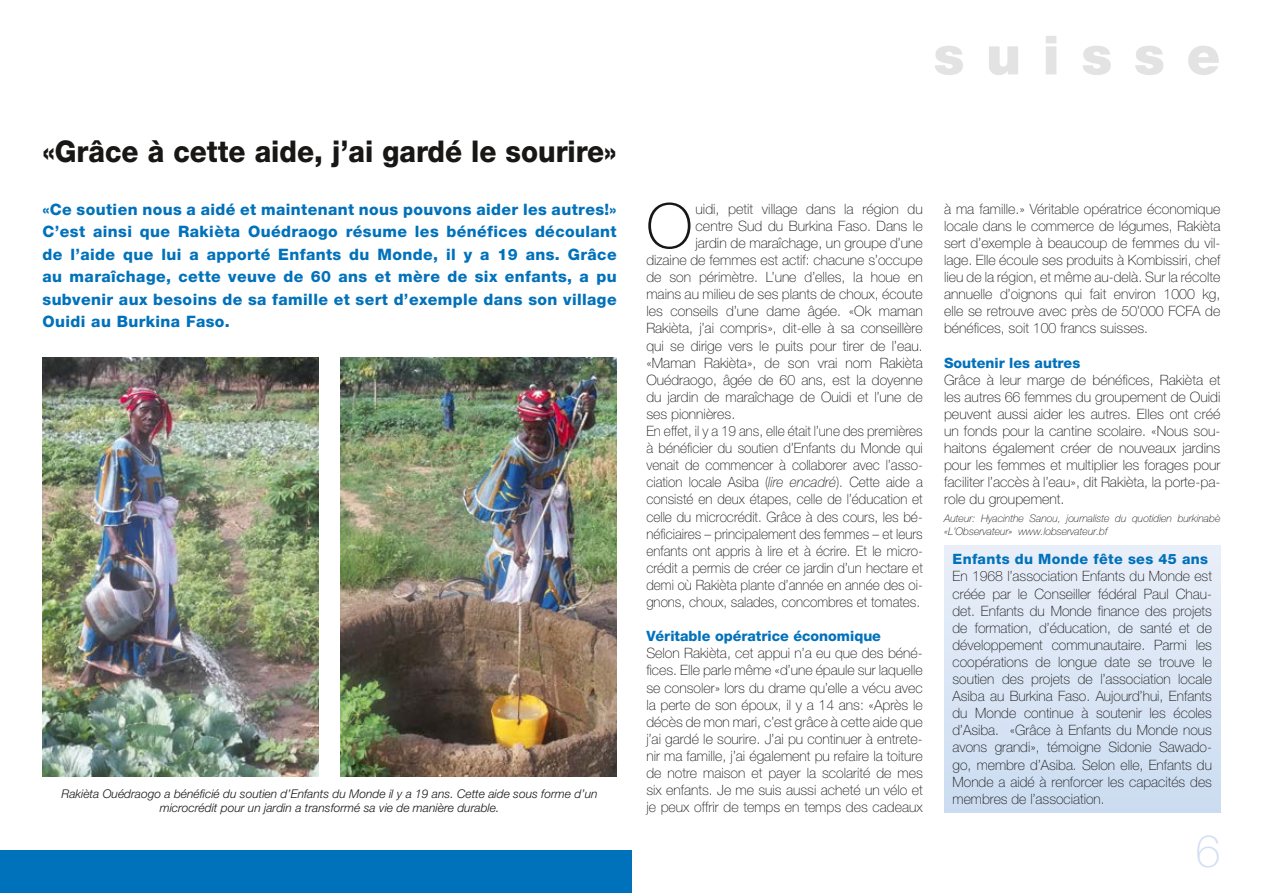
<style>
.page{position:relative;width:1263px;height:893px;background:#fff}
.page>*{position:absolute;margin:0;border:0;box-sizing:border-box;transform-origin:0 0}
.t1{font:100 62.1px "Helvetica Neue LT Pro";color:#181716}
.t2{font:900 54px "Helvetica Neue LT Pro";letter-spacing:.4em;color:#e3e3e3}
.t3{font:100 45px "Helvetica Neue LT Pro";color:#d3dff3}
.t4{font:800 30px "Helvetica Neue LT Pro";color:#181716;scale:.93 1}
.t5{font:800 15.75px/22.5px "Helvetica Neue LT Pro";letter-spacing:.025em;color:#0071bb;text-align:justify}
.t6{font:100 14.25px/17.1px "Helvetica Neue LT Pro";color:#181716;text-align:justify}
.t7{font:100 14.25px "Helvetica Neue LT Pro";color:#181716;scale:.95 1}
.t8{font:800 14.25px "Helvetica Neue LT Pro";color:#0071bb}
.t9{font:800 14.25px "Helvetica Neue LT Pro";letter-spacing:.025em;color:#0071bb}
.t10{font:italic 300 12px/14.4px "Helvetica Neue LT Pro";color:#181716;text-align:center}
.t11{font:italic 100 10.5px/12.6px "Helvetica Neue LT Pro";color:#181716}
.s1{font-style:italic}
</style>
<div class="page">
<div style="left:0;top:850px;width:631px;height:43px;background:#0071bb"></div>
<img style="left:340px;top:357px;width:277px;height:419px">
<img style="left:43px;top:357px;width:276px;height:419px">
<div style="left:944px;top:546px;width:276px;height:266px;background:linear-gradient(to bottom,#e9eff9,#cbdcf1)"></div>
<h3 class="t4" style="left:43px;top:133px;width:619px">«Grâce à cette aide, j’ai gardé le sourire»</h3>
<p class="t5" style="left:43px;top:198px;width:576px">«Ce soutien nous a aidé et maintenant nous pouvons aider les autres!» C’est ainsi que Rakièta Ouédraogo résume les bénéfices découlant de l’aide que lui a apporté Enfants du Monde, il y a 19 ans. Grâce au maraîchage, cette veuve de 60 ans et mère de six enfants, a pu subvenir aux besoins de sa famille et sert d’exemple dans son village Ouidi au Burkina Faso.</p>
<p class="t10" style="left:62px;top:786px;width:537px">Rakièta Ouédraogo a bénéficié du soutien d’Enfants du Monde il y a 19 ans. Cette aide sous forme d’un microcrédit pour un jardin a transformé sa vie de manière durable.</p>
<h2 class="t2" style="left:933px;top:23px;width:289px">suisse</h2>
<h1 class="t1" style="left:646px;top:190px;width:48px">O</h1>
<p class="t6" style="left:695px;top:200px;width:229px">uidi, petit village dans la région du</p>
<p class="t6" style="left:695px;top:217px;width:229px">centre Sud du Burkina Faso. Dans le</p>
<p class="t6" style="left:695px;top:234px;width:229px">jardin de maraîchage, un groupe d’une</p>
<p class="t6" style="left:646px;top:251px;width:278px">dizaine de femmes est actif: chacune s’occupe</p>
<p class="t6" style="left:646px;top:268px;width:278px">de son périmètre. L’une d’elles, la houe en</p>
<p class="t6" style="left:646px;top:286px;width:278px">mains au milieu de ses plants de choux, écoute</p>
<p class="t6" style="left:646px;top:303px;width:278px">les conseils d’une dame âgée. «Ok maman</p>
<p class="t6" style="left:646px;top:320px;width:278px">Rakièta, j’ai compris», dit-elle à sa conseillère</p>
<p class="t6" style="left:646px;top:337px;width:278px">qui se dirige vers le puits pour tirer de l’eau.</p>
<p class="t6" style="left:646px;top:354px;width:278px">«Maman Rakièta», de son vrai nom Rakièta</p>
<p class="t6" style="left:646px;top:371px;width:278px">Ouédraogo, âgée de 60 ans, est la doyenne</p>
<p class="t6" style="left:646px;top:388px;width:278px">du jardin de maraîchage de Ouidi et l’une de</p>
<p class="t6" style="left:646px;top:405px;width:90px">ses pionnières.</p>
<p class="t7" style="left:646px;top:423px;width:292px">En effet, il y a 19 ans, elle était l’une des premières</p>
<p class="t7" style="left:646px;top:440px;width:292px">à bénéficier du soutien d’Enfants du Monde qui</p>
<p class="t7" style="left:646px;top:457px;width:292px">venait de commencer à collaborer avec l’asso-</p>
<p class="t7" style="left:646px;top:474px;width:292px">ciation locale Asiba (<span class="s1">lire encadré</span>). Cette aide a</p>
<p class="t7" style="left:646px;top:491px;width:292px">consisté en deux étapes, celle de l’éducation et</p>
<p class="t7" style="left:646px;top:508px;width:292px">celle du microcrédit. Grâce à des cours, les bé-</p>
<p class="t7" style="left:646px;top:525px;width:292px">néficiaires – principalement des femmes – et leurs</p>
<p class="t7" style="left:646px;top:543px;width:292px">enfants ont appris à lire et à écrire. Et le micro-</p>
<p class="t7" style="left:646px;top:560px;width:292px">crédit a permis de créer ce jardin d’un hectare et</p>
<p class="t7" style="left:646px;top:577px;width:292px">demi où Rakièta plante d’année en année des oi-</p>
<p class="t7" style="left:646px;top:594px;width:290px">gnons, choux, salades, concombres et tomates.</p>
<p class="t8" style="left:646px;top:628px;width:236px">Véritable opératrice économique</p>
<p class="t6" style="left:646px;top:645px;width:278px">Selon Rakièta, cet appui n’a eu que des béné&shy;fices. Elle parle même «d’une épaule sur laquelle se consoler» lors du drame qu’elle a vécu avec la perte de son époux, il y a 14 ans: «Après le décès de mon mari, c’est grâce à cette aide que j’ai gardé le sourire. J’ai pu continuer à entrete&shy;nir ma famille, j’ai également pu refaire la toiture de notre maison et payer la scolarité de mes six enfants. Je me suis aussi acheté un vélo et je peux offrir de temps en temps des cadeaux</p>
<p class="t6" style="left:944px;top:200px;width:278px">à ma famille.» Véritable opératrice économique locale dans le commerce de légumes, Rakièta sert d’exemple à beaucoup de femmes du vil&shy;lage. Elle écoule ses produits à Kombissiri, chef lieu de la région, et même au-delà. Sur la récolte annuelle d’oignons qui fait environ 1000 kg, elle se retrouve avec près de 50’000 FCFA de bénéfices, soit 100 francs suisses.</p>
<p class="t8" style="left:944px;top:354px;width:138px">Soutenir les autres</p>
<p class="t6" style="left:944px;top:371px;width:278px">Grâce à leur marge de bénéfices, Rakièta et les autres 66 femmes du groupement de Ouidi peuvent aussi aider les autres. Elles ont créé un fonds pour la cantine scolaire. «Nous sou&shy;haitons également créer de nouveaux jardins pour les femmes et multiplier les forages pour faciliter l’accès à l’eau», dit Rakièta, la porte-pa&shy;role du groupement.</p>
<p class="t11" style="left:944px;top:512px;width:278px">Auteur: Hyacinthe Sanou, journaliste du quotidien burkinabè «L’Observateur» www.lobservateur.bf</p>
<p class="t9" style="left:952px;top:551px;width:257px">Enfants du Monde fête ses 45 ans</p>
<p class="t6" style="left:952px;top:568px;width:261px">En 1968 l’association Enfants du Monde est créée par le Conseiller fédéral Paul Chau&shy;det. Enfants du Monde finance des projets de formation, d’éducation, de santé et de développement communautaire. Parmi les coopérations de longue date se trouve le soutien des projets de l’association locale Asiba au Burkina Faso. Aujourd’hui, Enfants du Monde continue à soutenir les écoles d’Asiba. «Grâce à Enfants du Monde nous avons grandi», témoigne Sidonie Sawado&shy;go, membre d’Asiba. Selon elle, Enfants du Monde a aidé à renforcer les capacités des membres de l’association.</p>
<h3 class="t3" style="left:1195px;top:825px;width:27px">6</h3>
</div>
